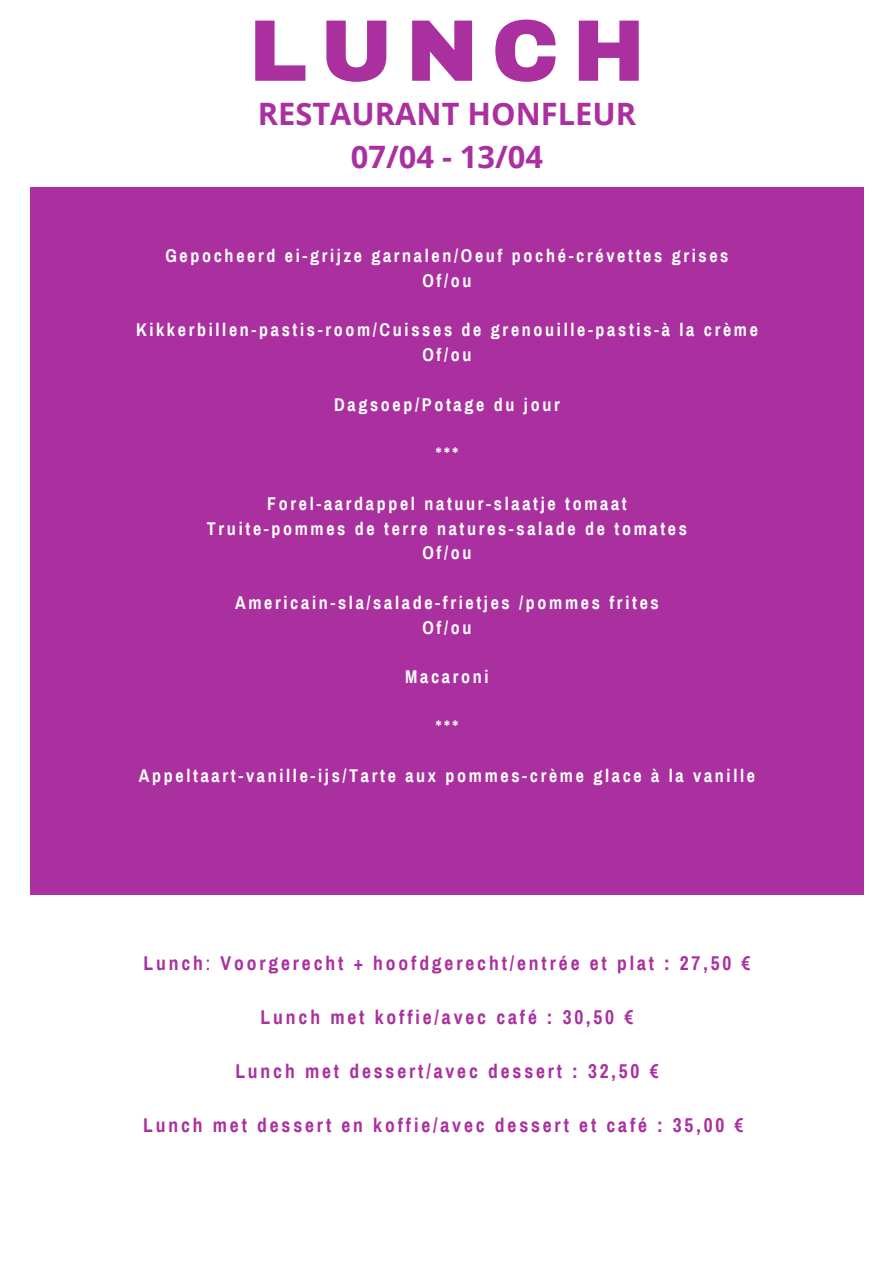
<style>
.page{position:relative;width:894px;height:1264px;background:#fff}
.page>*{position:absolute;margin:0;border:0;box-sizing:border-box;transform-origin:0 0}
.t1{font:900 87.45px "Archivo";letter-spacing:.145em;color:#ab309f}
.t2{font:700 30.9px/42.8px "Open Sans";color:#ab309f;text-align:center}
.t3{font:700 19.5px "Archivo Narrow";letter-spacing:.145em;color:#ab309f}
.t4{font:700 18px/24.8px "Archivo Narrow";letter-spacing:.145em;color:#fff;text-align:center}
.s1{font-weight:400}
</style>
<div class="page">
<div style="left:30px;top:188px;width:833px;height:707px;background:#ab309f"></div>
<h3 class="t1" style="left:249px;top:4px;width:398px">LUNCH</h3>
<h3 class="t2" style="left:258px;top:91px;width:380px">RESTAURANT HONFLEUR<br>07/04 - 13/04</h3>
<h1 class="t4" style="left:165px;top:244px;width:564px">Gepocheerd ei-grijze garnalen/Oeuf poché-crévettes grises<br>Of/ou</h1>
<h2 class="t4" style="left:136px;top:318px;width:623px">Kikkerbillen-pastis-room/Cuisses de grenouille-pastis-à la crème<br>Of/ou</h2>
<h3 class="t4" style="left:334px;top:392px;width:227px">Dagsoep/Potage du jour</h3>
<h3 class="t4" style="left:435px;top:442px;width:24px">***</h3>
<h3 class="t4" style="left:207px;top:491px;width:481px">Forel-aardappel natuur-slaatje tomaat<br>Truite-pommes de terre natures-salade de tomates<br>Of/ou</h3>
<h3 class="t4" style="left:235px;top:590px;width:425px">Americain-sla/salade-frietjes /pommes frites<br>Of/ou</h3>
<h3 class="t4" style="left:405px;top:664px;width:85px">Macaroni</h3>
<h3 class="t4" style="left:435px;top:714px;width:24px">***</h3>
<h3 class="t4" style="left:139px;top:764px;width:617px">Appeltaart-vanille-ijs/Tarte aux pommes-crème glace à la vanille</h3>
<p class="t3" style="left:143px;top:952px;width:608px">Lunch<span class="s1">:</span> Voorgerecht + hoofdgerecht/entrée et plat : 27,50 €</p>
<h3 class="t3" style="left:260px;top:1006px;width:374px">Lunch met koffie/avec café : 30,50 €</h3>
<h3 class="t3" style="left:235px;top:1060px;width:424px">Lunch met dessert/avec dessert : 32,50 €</h3>
<h3 class="t3" style="left:143px;top:1114px;width:601px">Lunch met dessert en koffie/avec dessert et café : 35,00 €</h3>
</div>
